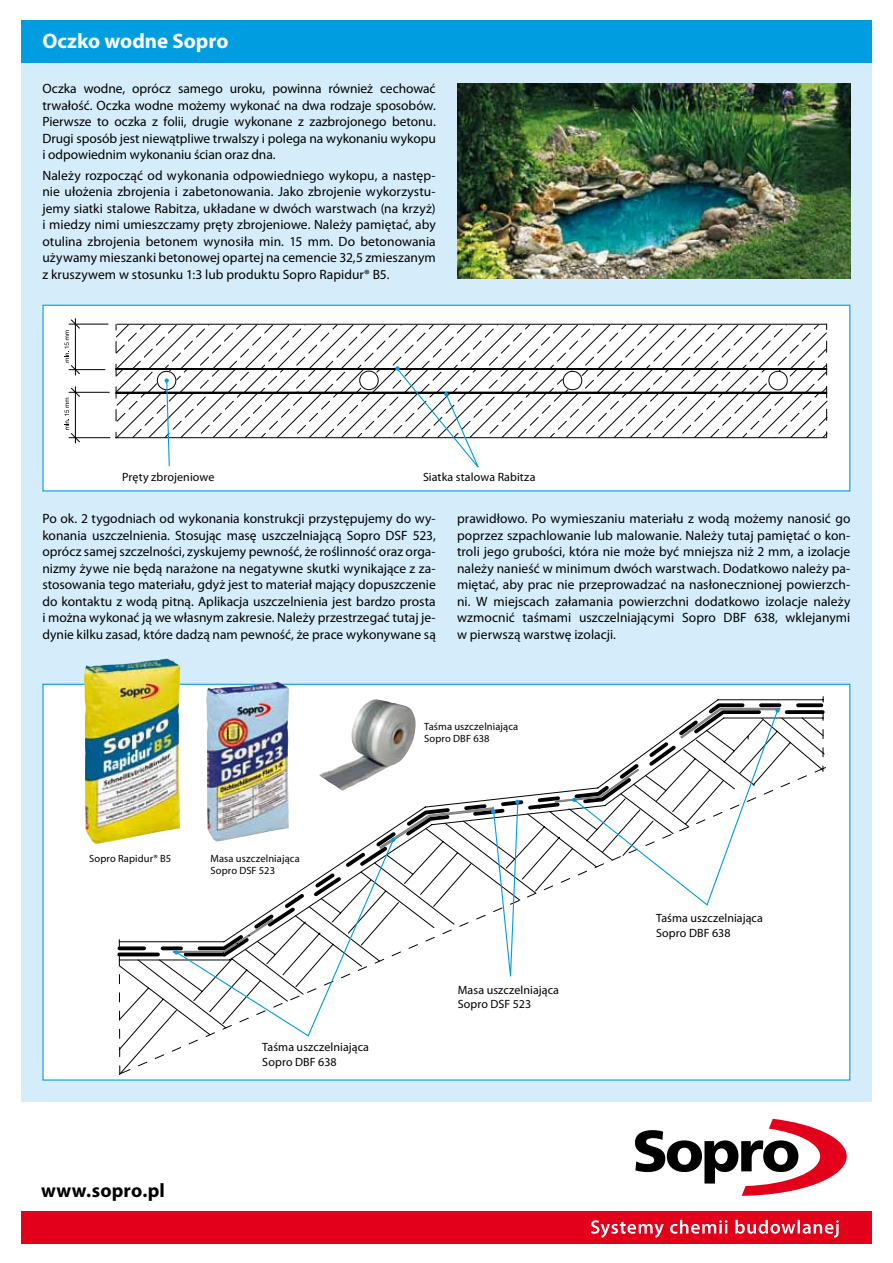
<style>
.page{position:relative;width:893px;height:1263px;background:#fff}
.page>*{position:absolute;margin:0;border:0;box-sizing:border-box;transform-origin:0 0}
.t1{font:700 21px "Myriad Pro";color:#fff}
.t2{font:700 19.5px "Myriad Pro";letter-spacing:.01em;color:#000}
.t3{font:13.5px/16.5px "Myriad Pro";color:#000;text-align:justify}
.t4{font:12px/14.4px "Myriad Pro";letter-spacing:.005em;color:#000}
.t5{font:10.5px/12.6px "Myriad Pro";letter-spacing:.01em;color:#000}
</style>
<div class="page">
<div style="left:21px;top:53px;width:851px;height:1048px;background:#d5edfa"></div>
<div style="left:42px;top:305px;width:808px;height:186px;background:#fff;border:1px solid #009ee0"></div>
<div style="left:42px;top:684px;width:808px;height:396px;background:#fff"></div>
<svg style="left:798px;top:703px;width:23px;height:4px"></svg>
<svg style="left:787px;top:710px;width:36px;height:4px"></svg>
<svg style="left:138px;top:767px;width:688px;height:300px"></svg>
<svg style="left:118px;top:1066px;width:13px;height:9px"></svg>
<img style="left:457px;top:83px;width:393px;height:195px">
<div style="left:21px;top:20px;width:851px;height:43px;background:#009ee0"></div>
<img style="left:84px;top:658px;width:96px;height:186px">
<img style="left:206px;top:682px;width:83px;height:19px">
<svg style="left:64px;top:319px;width:764px;height:149px"></svg>
<svg style="left:173px;top:701px;width:607px;height:336px"></svg>
<div style="left:21px;top:1211px;width:851px;height:32px;background:#e2001a"></div>
<svg style="left:635px;top:1119px;width:212px;height:77px"></svg>
<svg style="left:591px;top:1220px;width:248px;height:18px"></svg>
<h1 class="t1" style="left:42px;top:29px;width:188px">Oczko wodne Sopro</h1>
<p class="t3" style="left:42px;top:81px;width:395px">Oczka wodne, oprócz samego uroku, powinna również cechować trwałość. Oczka wodne możemy wykonać na dwa rodzaje sposobów.<br>Pierwsze to oczka z folii, drugie wykonane z zazbrojonego betonu.<br>Drugi sposób jest niewątpliwe trwalszy i polega na wykonaniu wykopu i odpowiednim wykonaniu ścian oraz dna.</p>
<p class="t3" style="left:42px;top:167px;width:395px">Należy rozpocząć od wykonania odpowiedniego wykopu, a następ&shy;nie ułożenia zbrojenia i zabetonowania. Jako zbrojenie wykorzystu&shy;jemy siatki stalowe Rabitza, układane w dwóch warstwach (na krzyż) i miedzy nimi umieszczamy pręty zbrojeniowe. Należy pamiętać, aby otulina zbrojenia betonem wynosiła min. 15 mm. Do betonowania używamy mieszanki betonowej opartej na cemencie 32,5 zmieszanym z kruszywem w stosunku 1:3 lub produktu Sopro Rapidur® B5.</p>
<p class="t4" style="left:122px;top:470px;width:94px">Pręty zbrojeniowe</p>
<p class="t4" style="left:423px;top:470px;width:114px">Siatka stalowa Rabitza</p>
<p class="t3" style="left:42px;top:511px;width:395px">Po ok. 2 tygodniach od wykonania konstrukcji przystępujemy do wy&shy;konania uszczelnienia. Stosując masę uszczelniającą Sopro DSF 523, oprócz samej szczelności, zyskujemy pewność, że roślinność oraz orga&shy;nizmy żywe nie będą narażone na negatywne skutki wynikające z za&shy;stosowania tego materiału, gdyż jest to materiał mający dopuszczenie do kontaktu z wodą pitną. Aplikacja uszczelnienia jest bardzo prosta i można wykonać ją we własnym zakresie. Należy przestrzegać tutaj je&shy;dynie kilku zasad, które dadzą nam pewność, że prace wykonywane są</p>
<p class="t3" style="left:457px;top:511px;width:395px">prawidłowo. Po wymieszaniu materiału z wodą możemy nanosić go poprzez szpachlowanie lub malowanie. Należy tutaj pamiętać o kon&shy;troli jego grubości, która nie może być mniejsza niż 2 mm, a izolacje należy nanieść w minimum dwóch warstwach. Dodatkowo należy pa&shy;miętać, aby prac nie przeprowadzać na nasłonecznionej powierzch&shy;ni. W miejscach załamania powierzchni dodatkowo izolacje należy wzmocnić taśmami uszczelniającymi Sopro DBF 638, wklejanymi w pierwszą warstwę izolacji.</p>
<p class="t5" style="left:89px;top:852px;width:83px">Sopro Rapidur® B5</p>
<p class="t5" style="left:210px;top:852px;width:91px">Masa uszczelniająca<br>Sopro DSF 523</p>
<h2 class="t2" style="left:41px;top:1180px;width:125px">www.sopro.pl</h2>
<p class="t4" style="left:262px;top:1040px;width:108px">Taśma uszczelniająca<br>Sopro DBF 638</p>
<p class="t5" style="left:424px;top:720px;width:96px">Taśma uszczelniająca<br>Sopro DBF 638</p>
<p class="t4" style="left:458px;top:982px;width:103px">Masa uszczelniająca<br>Sopro DSF 523</p>
<p class="t4" style="left:656px;top:911px;width:108px">Taśma uszczelniająca<br>Sopro DBF 638</p>
</div>
